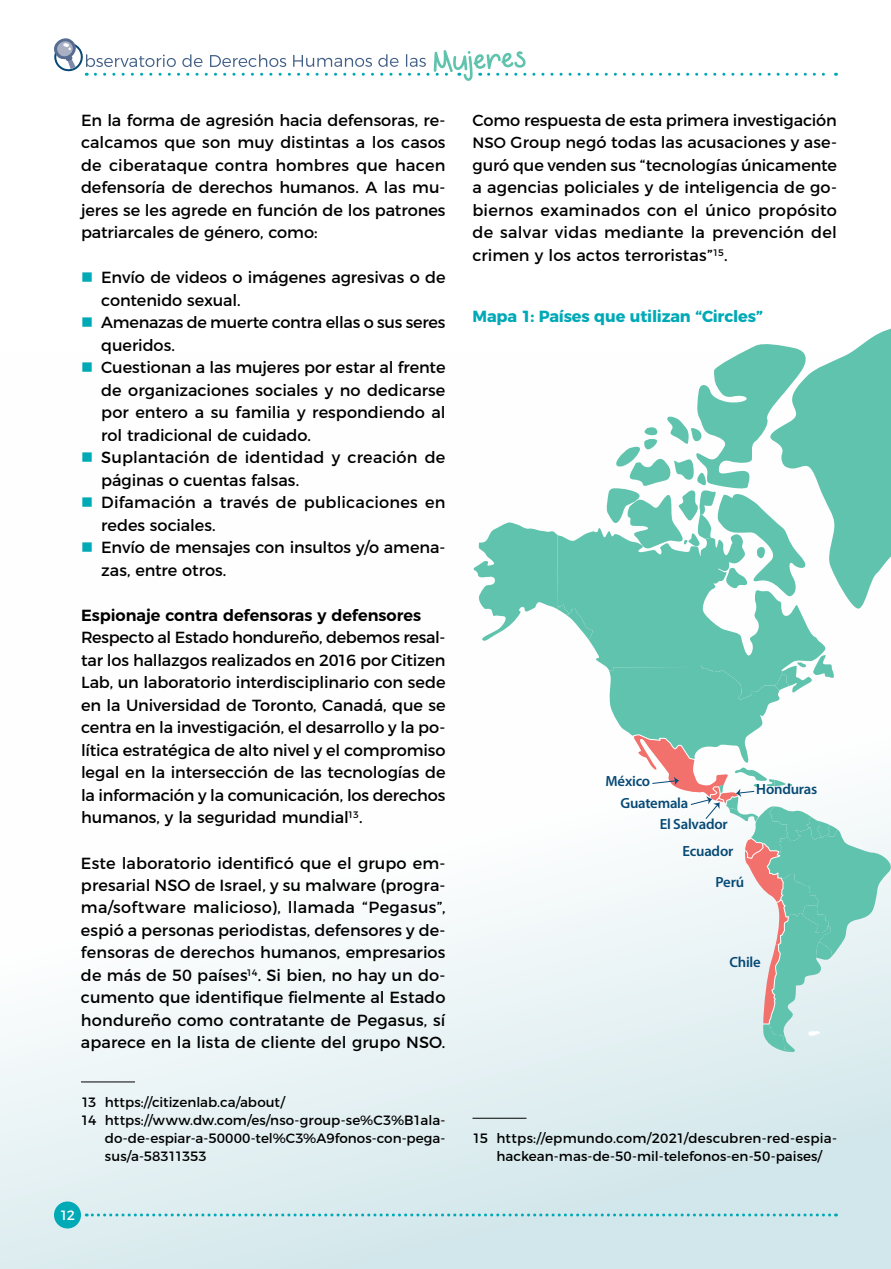
<style>
.page{position:relative;width:891px;height:1269px;background:#fff}
.page>*{position:absolute;margin:0;border:0;box-sizing:border-box;transform-origin:0 0}
.t1{font:16.2px/22.5px "Montserrat";color:#000;text-align:justify}
.t2{font:600 16.2px "Montserrat";letter-spacing:-.005em;color:#000}
.t3{font:700 16.2px "Montserrat";letter-spacing:-.015em;color:#00a9b6}
.t4{font:600 14.7px/22px "Myriad Pro";letter-spacing:-.015em;color:#064975}
.t5{font:13.5px/18px "Montserrat";letter-spacing:.005em;color:#000}
.t6{font:13.5px "Montserrat";color:#fff}
.s1{font-size:15px}
</style>
<div class="page">
<svg style="left:54px;top:38px;width:783px;height:43px"></svg>
<svg style="left:0;top:885px;width:891px;height:384px"></svg>
<div style="left:54px;top:1202px;width:27px;height:26px;background:#00a9b6;border-radius:50%"></div>
<svg style="left:86px;top:1214px;width:751px;height:2px"></svg>
<hr style="left:81px;top:1082px;width:54px;height:1px;background:#000">
<hr style="left:472px;top:1118px;width:54px;height:1px;background:#000">
<svg style="left:589px;top:528px;width:237px;height:141px;fill:#60c3ad"></svg>
<svg style="left:605px;top:328px;width:286px;height:284px"></svg>
<svg style="left:473px;top:522px;width:120px;height:119px"></svg>
<svg style="left:608px;top:655px;width:283px;height:397px"></svg>
<p class="t1" style="left:81px;top:108px;width:366px">En la forma de agresión hacia defensoras, re&shy;calcamos que son muy distintas a los casos de ciberataque contra hombres que hacen defensoría de derechos humanos. A las mu&shy;jeres se les agrede en función de los patrones patriarcales de género, como:</p>
<p class="t1" style="left:101px;top:265px;width:346px;text-align:left">Envío de videos o imágenes agresivas o de contenido sexual.<br>Amenazas de muerte contra ellas o sus seres queridos.<br>Cuestionan a las mujeres por estar al frente de organizaciones sociales y no dedicarse por entero a su familia y respondiendo al rol tradicional de cuidado.<br>Suplantación de identidad y creación de páginas o cuentas falsas.<br>Difamación a través de publicaciones en redes sociales.<br>Envío de mensajes con insultos y/o amena&shy;zas, entre otros.</p>
<p class="t2" style="left:81px;top:602px;width:342px">Espionaje contra defensoras y defensores</p>
<p class="t1" style="left:81px;top:625px;width:366px">Respecto al Estado hondureño, debemos resal&shy;tar los hallazgos realizados en 2016 por Citizen Lab, un laboratorio interdisciplinario con sede en la Universidad de Toronto, Canadá, que se centra en la investigación, el desarrollo y la po&shy;lítica estratégica de alto nivel y el compromiso legal en la intersección de las tecnologías de la información y la comunicación, los derechos humanos, y la seguridad mundial<sup>13</sup>.</p>
<p class="t1" style="left:81px;top:850px;width:366px">Este laboratorio identificó que el grupo em&shy;presarial NSO de Israel, y su malware (progra&shy;ma/software malicioso), llamada “Pegasus”, espió a personas periodistas, defensores y de&shy;fensoras de derechos humanos, empresarios de más de 50 países<sup>14</sup>. Si bien, no hay un do&shy;cumento que identifique fielmente al Estado hondureño como contratante de Pegasus, sí aparece en la lista de cliente del grupo NSO.</p>
<p class="t5" style="left:81px;top:1092px;width:205px">13 https://citizenlab.ca/about/</p>
<p class="t5" style="left:81px;top:1110px;width:366px">14 https://www.dw.com/es/nso-group-se%C3%B1ala-</p>
<p class="t5" style="left:105px;top:1128px;width:342px">do-de-espiar-a-50000-tel%C3%A9fonos-con-pega-</p>
<p class="t5" style="left:105px;top:1146px;width:103px">sus/a-58311353</p>
<p class="t6" style="left:60px;top:1204px;width:17px">12</p>
<p class="t1" style="left:472px;top:108px;width:366px">Como respuesta de esta primera investigación <span class="s1">NSO</span> Group negó todas las acusaciones y ase&shy;guró que venden sus “tecnologías únicamente a agencias policiales y de inteligencia de go&shy;biernos examinados con el único propósito de salvar vidas mediante la prevención del crimen y los actos terroristas”<sup>15</sup>.</p>
<p class="t3" style="left:472px;top:303px;width:292px">Mapa 1: Países que utilizan “Circles”</p>
<p class="t4" style="left:620px;top:771px;width:70px;text-indent:-15px">México<br>Guatemala</p>
<p class="t4" style="left:682px;top:810px;width:52px;line-height:27.5px;text-indent:-23px">El Salvador<br>Ecuador</p>
<p class="t4" style="left:715px;top:872px;width:30px">Perú</p>
<p class="t4" style="left:756px;top:779px;width:63px">Honduras</p>
<p class="t4" style="left:729px;top:951px;width:33px">Chile</p>
<p class="t5" style="left:497px;top:1128px;width:342px;text-indent:-24px">15 https://epmundo.com/2021/descubren-red-espia&shy;hackean-mas-de-50-mil-telefonos-en-50-paises/</p>
</div>
